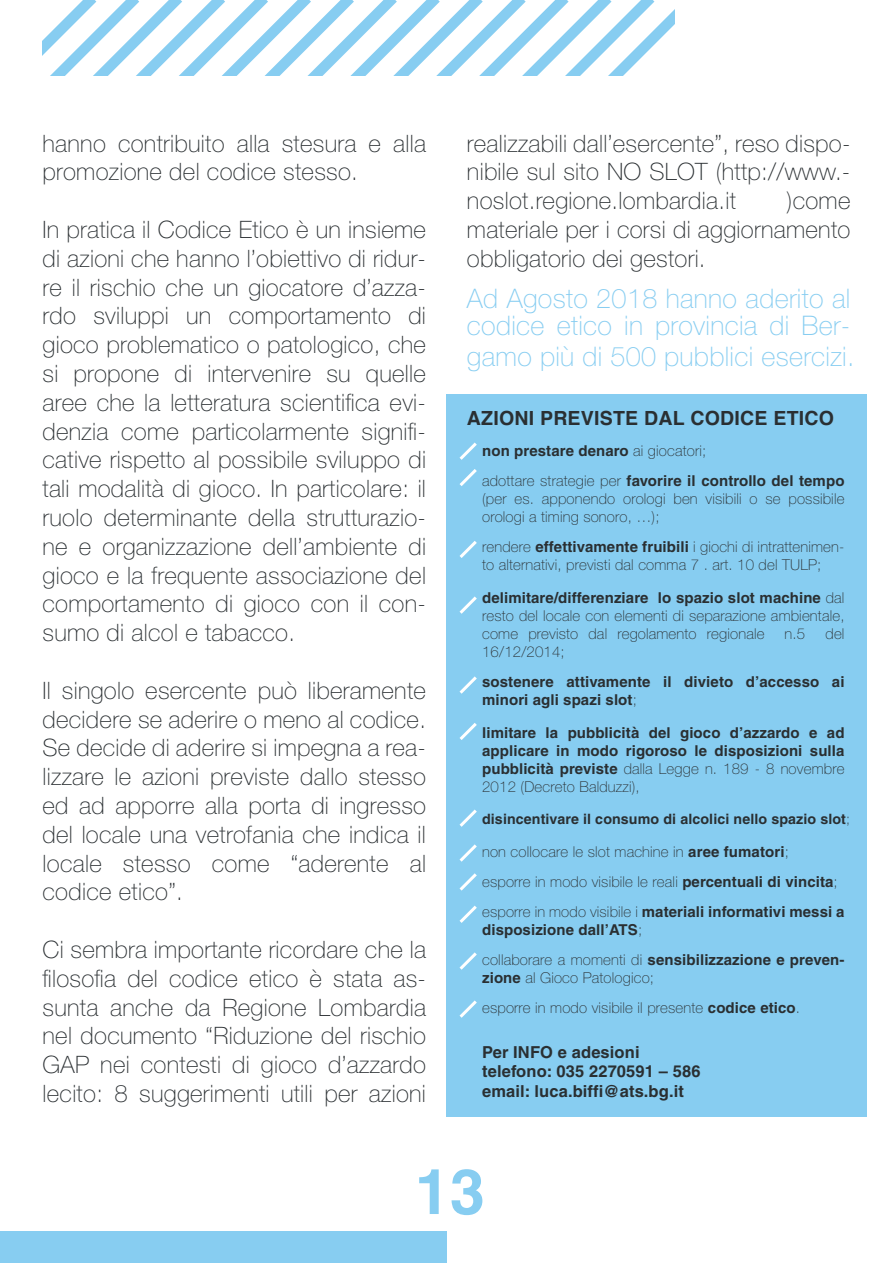
<style>
.page{position:relative;width:893px;height:1263px;background:#fff}
.page>*{position:absolute;margin:0;border:0;box-sizing:border-box;transform-origin:0 0}
.t1{font:700 63px "Helvetica";color:#87cdf1}
.t2{font:100 27px/27px "Helvetica Neue LT Pro";letter-spacing:.01em;color:#87cdf1}
.t3{font:100 24px/28.8px "Helvetica Neue LT Pro";letter-spacing:.01em;color:#2a2f32;text-align:justify}
.t4{font:700 19.5px "Helvetica";letter-spacing:.01em;color:#2a2f32}
.t5{font:700 16.5px/19.5px "Helvetica";letter-spacing:.005em;color:#2a2f32}
.t6{font:100 15px/18px "Helvetica Neue LT Pro";letter-spacing:.01em;color:#2a2f32}
.t7{font:700 15px/18px "Helvetica";letter-spacing:.005em;color:#2a2f32}
.t8{font:700 14.25px "Helvetica";letter-spacing:.005em;color:#2a2f32}
.s1{font-family:"Helvetica Neue LT Pro";font-weight:100}
.s2{font-family:"Helvetica";font-weight:700}
</style>
<div class="page">
<div style="left:446px;top:394px;width:421px;height:722px;background:#87cdf1"></div>
<svg style="left:43px;top:0;width:632px;height:76px"></svg>
<div style="left:0;top:1231px;width:446px;height:32px;background:#87cdf1"></div>
<svg style="left:459px;top:541px;width:18px;height:17px"></svg>
<svg style="left:459px;top:442px;width:18px;height:44px"></svg>
<svg style="left:459px;top:596px;width:18px;height:18px"></svg>
<svg style="left:459px;top:676px;width:18px;height:18px"></svg>
<svg style="left:459px;top:723px;width:18px;height:17px"></svg>
<svg style="left:459px;top:809px;width:18px;height:18px"></svg>
<svg style="left:459px;top:844px;width:18px;height:47px"></svg>
<svg style="left:459px;top:905px;width:18px;height:18px"></svg>
<svg style="left:459px;top:952px;width:18px;height:18px"></svg>
<svg style="left:459px;top:1000px;width:18px;height:18px"></svg>
<p class="t3" style="left:43px;top:129px;width:385px">hanno contribuito alla stesura e alla promozione del codice stesso.</p>
<p class="t3" style="left:43px;top:215px;width:385px">In pratica il Codice Etico è un insieme di azioni che hanno l’obiettivo di ridur&shy;re il rischio che un giocatore d’azza&shy;rdo sviluppi un comportamento di gioco problematico o patologico, che si propone di intervenire su quelle aree che la letteratura scientifica evi&shy;denzia come particolarmente signifi&shy;cative rispetto al possibile sviluppo di tali modalità di gioco. In particolare: il ruolo determinante della strutturazio&shy;ne e organizzazione dell’ambiente di gioco e la frequente associazione del comportamento di gioco con il con&shy;sumo di alcol e tabacco.</p>
<p class="t3" style="left:43px;top:676px;width:385px">Il singolo esercente può liberamente decidere se aderire o meno al codice.<br>Se decide di aderire si impegna a rea&shy;lizzare le azioni previste dallo stesso ed ad apporre alla porta di ingresso del locale una vetrofania che indica il locale stesso come “aderente al codice etico”.</p>
<p class="t3" style="left:43px;top:935px;width:385px">Ci sembra importante ricordare che la filosofia del codice etico è stata as&shy;sunta anche da Regione Lombardia nel documento “Riduzione del rischio GAP nei contesti di gioco d’azzardo lecito: 8 suggerimenti utili per azioni</p>
<p class="t3" style="left:467px;top:129px;width:385px">realizzabili dall’esercente”, reso dispo&shy;nibile sul sito NO SLOT (http://www.- noslot.regione.lombardia.it</p>
<p class="t3" style="left:467px;top:186px;width:385px;text-indent:320px">)come materiale per i corsi di aggiornamento obbligatorio dei gestori.</p>
<p class="t2" style="left:467px;top:284px;width:385px">Ad Agosto 2018 hanno aderito al codice etico in provincia di Ber-</p>
<p class="t2" style="left:467px;top:343px;width:389px">gamo più di 500 pubblici esercizi.</p>
<p class="t4" style="left:467px;top:406px;width:368px">AZIONI PREVISTE DAL CODICE ETICO</p>
<p class="t7" style="left:482px;top:435px;width:364px;line-height:30px">non prestare denaro <span class="s1">ai giocatori;<br>adottare strategie per</span> favorire il controllo del tempo</p>
<p class="t6" style="left:482px;top:489px;width:364px">(per es. apponendo orologi ben visibili o se possibile orologi a timing sonoro, …);</p>
<p class="t6" style="left:482px;top:537px;width:364px">rendere <span class="s2">effettivamente fruibili</span> i giochi di intrattenimen&shy;to alternativi, previsti dal comma 7 . art. 10 del TULP;</p>
<p class="t7" style="left:482px;top:588px;width:364px">delimitare/differenziare lo spazio slot machine <span class="s1">dal</span></p>
<p class="t6" style="left:482px;top:606px;width:364px">resto del locale con elementi di separazione ambientale, come previsto dal regolamento regionale</p>
<p class="t6" style="left:785px;top:624px;width:22px">n.5</p>
<p class="t6" style="left:825px;top:624px;width:21px">del</p>
<p class="t6" style="left:482px;top:642px;width:84px">16/12/2014;</p>
<p class="t7" style="left:482px;top:672px;width:364px">sostenere attivamente il divieto d’accesso ai minori agli spazi slot<span class="s1">;</span></p>
<p class="t7" style="left:482px;top:723px;width:364px">limitare la pubblicità del gioco d’azzardo e ad applicare in modo rigoroso le disposizioni sulla</p>
<p class="t6" style="left:482px;top:759px;width:364px"><span class="s2">pubblicità previste</span> dalla Legge n. 189 - 8 novembre<br>2012 (Decreto Balduzzi),</p>
<p class="t8" style="left:482px;top:810px;width:369px">disincentivare il consumo di alcolici nello spazio slot<span class="s1">;</span></p>
<p class="t6" style="left:482px;top:836px;width:357px;line-height:30px">non collocare le slot machine in <span class="s2">aree fumatori</span>; esporre in modo visibile le reali <span class="s2">percentuali di vincita</span>;</p>
<p class="t7" style="left:482px;top:902px;width:364px"><span class="s1">esporre in modo visibile i</span> materiali informativi messi a disposizione dall’ATS<span class="s1">;</span></p>
<p class="t7" style="left:482px;top:950px;width:364px"><span class="s1">collaborare a momenti di</span> sensibilizzazione e preven-</p>
<p class="t6" style="left:482px;top:962px;width:319px;line-height:30px"><span class="s2">zione</span> al Gioco Patologico;<br>esporre in modo visibile il presente <span class="s2">codice etico</span>.</p>
<p class="t5" style="left:482px;top:1042px;width:220px">Per INFO e adesioni telefono: 035 2270591 – 586 email: luca.biffi@ats.bg.it</p>
<h1 class="t1" style="left:415px;top:1152px;width:72px">13</h1>
</div>
